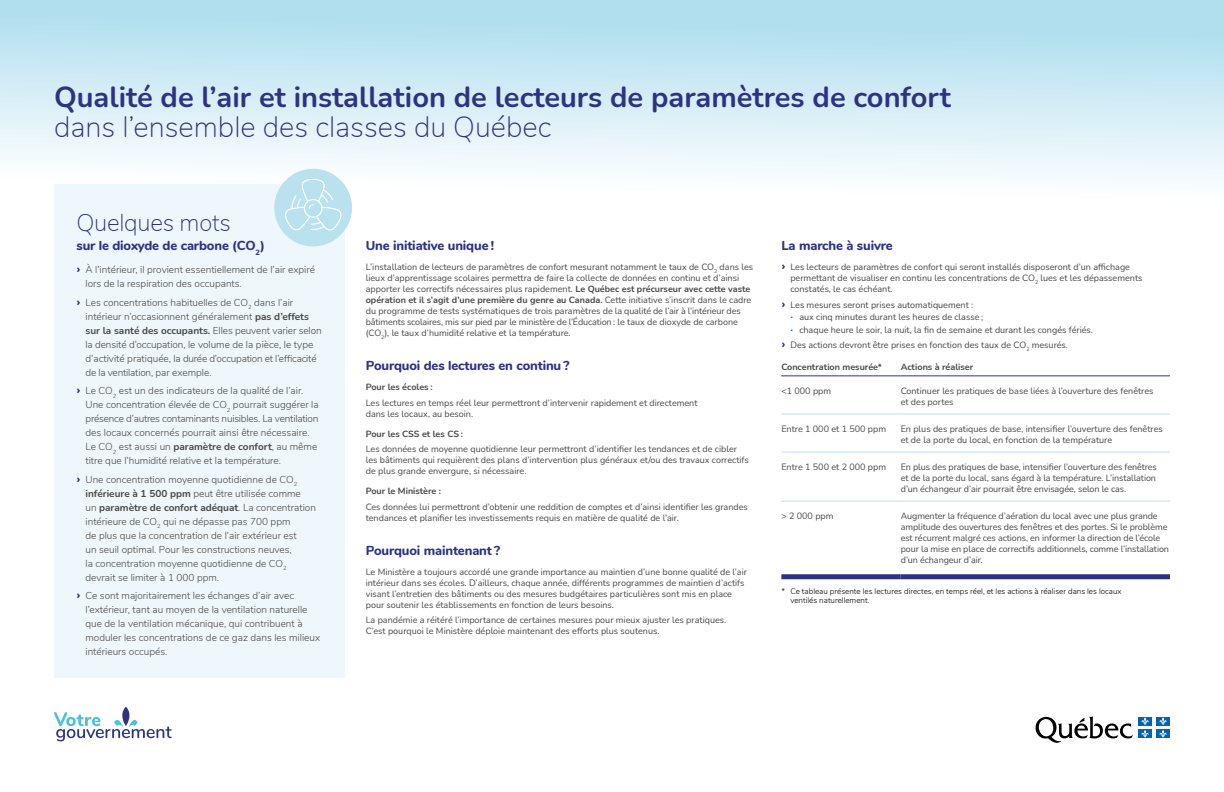
<style>
.page{position:relative;width:1224px;height:792px;background:#fff}
.page>*{position:absolute;margin:0;border:0;box-sizing:border-box;transform-origin:0 0}
.t1{font:700 29px "Nunito";color:#2e3283}
.t2{font:200 29px "Nunito";color:#2e3283}
.t3{font:200 24px "Nunito";letter-spacing:-.01em;color:#2e3283}
.t4{font:800 13px "Nunito";letter-spacing:-.01em;color:#2e3283}
.t5{font:300 10px/14px "Nunito";color:#474746}
.t6{font:9px/11px "Nunito";color:#474746}
.t7{font:700 9px "Nunito";color:#474746}
.t8{font:300 8px/9.5px "Nunito";color:#000001}
.s1{font-weight:700;font-size:12px;color:#2e3283}
.s2{font-weight:700}
.s3{font-weight:700;font-size:10.5px;color:#005e9e}
</style>
<div class="page">
<div style="left:0;top:0;width:1224px;height:198px;background:linear-gradient(to bottom,#a9dbec,#fff)"></div>
<hr style="left:781px;top:414px;width:120px;height:1px;background:#b9e1ee">
<hr style="left:901px;top:414px;width:269px;height:1px;background:#b9e1ee">
<hr style="left:781px;top:452px;width:120px;height:1px;background:#b9e1ee">
<hr style="left:901px;top:452px;width:269px;height:1px;background:#b9e1ee">
<div style="left:781px;top:574px;width:120px;height:5px;background:#2e3283"></div>
<div style="left:901px;top:574px;width:269px;height:5px;background:#2e3283"></div>
<hr style="left:781px;top:501px;width:120px;height:1px;background:#b9e1ee">
<hr style="left:901px;top:501px;width:269px;height:1px;background:#b9e1ee">
<hr style="left:781px;top:375px;width:120px;height:1px;background:#2e3283">
<hr style="left:901px;top:375px;width:269px;height:1px;background:#2e3283">
<div style="left:54px;top:184px;width:290px;height:494px;background:#eef7fb"></div>
<div style="left:274px;top:169px;width:78px;height:77px;background:#b9e1ee;border-radius:50%"></div>
<svg style="left:283px;top:179px;width:61px;height:52px"></svg>
<img style="left:55px;top:707px;width:117px;height:34px">
<img style="left:1035px;top:716px;width:135px;height:27px">
<h1 class="t1" style="left:54px;top:77px;width:898px">Qualité de l’air et installation de lecteurs de paramètres de confort</h1>
<h1 class="t2" style="left:54px;top:106px;width:499px">dans l’ensemble des classes du Québec</h1>
<h2 class="t3" style="left:76px;top:205px;width:156px">Quelques mots</h2>
<h3 class="t4" style="left:76px;top:236px;width:190px">sur le dioxyde de carbone (CO<sub>2</sub>)</h3>
<p class="t5" style="left:86px;top:262px;width:231px;text-indent:-9px"><span class="s1">›</span> À l’intérieur, il provient essentiellement de l’air expiré lors de la respiration des occupants.</p>
<p class="t5" style="left:86px;top:295px;width:238px;text-indent:-9px"><span class="s1">›</span> Les concentrations habituelles de CO<sub>2</sub> dans l’air intérieur n’occasionnent généralement <span class="s2">pas d’effets sur la santé des occupants.</span> Elles peuvent varier selon la densité d’occupation, le volume de la pièce, le type d’activité pratiquée, la durée d’occupation et l’efficacité de la ventilation, par exemple.</p>
<p class="t5" style="left:85px;top:383px;width:235px;text-indent:-9px"><span class="s1">›</span> Le CO<sub>2</sub> est un des indicateurs de la qualité de l’air.<br>Une concentration élevée de CO<sub>2</sub> pourrait suggérer la présence d’autres contaminants nuisibles. La ventilation des locaux concernés pourrait ainsi être nécessaire.<br>Le CO<sub>2</sub> est aussi un <span class="s2">paramètre de confort</span>, au même titre que l’humidité relative et la température.</p>
<p class="t5" style="left:85px;top:472px;width:232px;text-indent:-9px"><span class="s1">›</span> Une concentration moyenne quotidienne de CO<sub>2 </sub><span class="s2">inférieure à 1 500 ppm</span> peut être utilisée comme<br>un <span class="s2">paramètre de confort adéquat</span>. La concentration intérieure de CO<sub>2</sub> qui ne dépasse pas 700 ppm<br>de plus que la concentration de l’air extérieur est<br>un seuil optimal. Pour les constructions neuves,<br>la concentration moyenne quotidienne de CO<sub>2 </sub>devrait se limiter à 1 000 ppm.</p>
<p class="t5" style="left:86px;top:588px;width:236px;text-indent:-9px"><span class="s1">›</span> Ce sont majoritairement les échanges d’air avec l’extérieur, tant au moyen de la ventilation naturelle que de la ventilation mécanique, qui contribuent à moduler les concentrations de ce gaz dans les milieux intérieurs occupés.</p>
<h3 class="t4" style="left:366px;top:236px;width:130px">Une initiative unique !</h3>
<p class="t6" style="left:366px;top:261px;width:389px">L’installation de lecteurs de paramètres de confort mesurant notamment le taux de CO<sub>2</sub> dans les lieux d’apprentissage scolaires permettra de faire la collecte de données en continu et d’ainsi apporter les correctifs nécessaires plus rapidement. <span class="s2">Le Québec est précurseur avec cette vaste opération et il s’agit d’une première du genre au Canada.</span> Cette initiative s’inscrit dans le cadre du programme de tests systématiques de trois paramètres de la qualité de l’air à l’intérieur des bâtiments scolaires, mis sur pied par le ministère de l’Éducation : le taux de dioxyde de carbone (CO<sub>2</sub>), le taux d’humidité relative et la température.</p>
<h3 class="t4" style="left:366px;top:356px;width:205px">Pourquoi des lectures en continu ?</h3>
<p class="t7" style="left:366px;top:381px;width:68px">Pour les écoles :</p>
<p class="t6" style="left:366px;top:397px;width:333px">Les lectures en temps réel leur permettront d’intervenir rapidement et directement dans les locaux, au besoin.</p>
<p class="t7" style="left:366px;top:427px;width:99px">Pour les CSS et les CS :</p>
<p class="t6" style="left:366px;top:443px;width:385px">Les données de moyenne quotidienne leur permettront d’identifier les tendances et de cibler les bâtiments qui requièrent des plans d’intervention plus généraux et/ou des travaux correctifs de plus grande envergure, si nécessaire.</p>
<p class="t7" style="left:366px;top:485px;width:77px">Pour le Ministère :</p>
<p class="t6" style="left:366px;top:501px;width:384px">Ces données lui permettront d’obtenir une reddition de comptes et d’ainsi identifier les grandes tendances et planifier les investissements requis en matière de qualité de l’air.</p>
<h3 class="t4" style="left:366px;top:541px;width:136px">Pourquoi maintenant ?</h3>
<p class="t6" style="left:366px;top:566px;width:383px">Le Ministère a toujours accordé une grande importance au maintien d’une bonne qualité de l’air intérieur dans ses écoles. D’ailleurs, chaque année, différents programmes de maintien d’actifs visant l’entretien des bâtiments ou des mesures budgétaires particulières sont mis en place pour soutenir les établissements en fonction de leurs besoins.</p>
<p class="t6" style="left:366px;top:614px;width:362px">La pandémie a réitéré l’importance de certaines mesures pour mieux ajuster les pratiques.<br>C’est pourquoi le Ministère déploie maintenant des efforts plus soutenus.</p>
<h3 class="t4" style="left:781px;top:236px;width:113px">La marche à suivre</h3>
<p class="t6" style="left:790px;top:261px;width:354px;text-indent:-9px"><span class="s1">›</span> Les lecteurs de paramètres de confort qui seront installés disposeront d’un affichage permettant de visualiser en continu les concentrations de CO<sub>2</sub> lues et les dépassements constatés, le cas échéant.</p>
<p class="t6" style="left:790px;top:298px;width:304px;line-height:12.6px;text-indent:-9px"><span class="s1">›</span> Les mesures seront prises automatiquement :<br><span class="s3">·</span> aux cinq minutes durant les heures de classe ;<br><span class="s3">·</span> chaque heure le soir, la nuit, la fin de semaine et durant les congés fériés.</p>
<p class="t6" style="left:781px;top:339px;width:288px"><span class="s1">›</span> Des actions devront être prises en fonction des taux de CO<sub>2</sub> mesurés.</p>
<p class="t7" style="left:781px;top:361px;width:102px">Concentration mesurée*</p>
<p class="t7" style="left:901px;top:361px;width:74px">Actions à réaliser</p>
<p class="t6" style="left:781px;top:385px;width:51px">&lt;1 000 ppm</p>
<p class="t6" style="left:901px;top:385px;width:254px">Continuer les pratiques de base liées à l’ouverture des fenêtres et des portes</p>
<p class="t6" style="left:781px;top:423px;width:106px">Entre 1 000 et 1 500 ppm</p>
<p class="t6" style="left:901px;top:423px;width:264px">En plus des pratiques de base, intensifier l’ouverture des fenêtres et de la porte du local, en fonction de la température</p>
<p class="t6" style="left:781px;top:461px;width:106px">Entre 1 500 et 2 000 ppm</p>
<p class="t6" style="left:901px;top:461px;width:258px;text-align:justify">En plus des pratiques de base, intensifier l’ouverture des fenêtres et de la porte du local, sans égard à la température. L’installation d’un échangeur d’air pourrait être envisagée, selon le cas.</p>
<p class="t6" style="left:781px;top:510px;width:54px">&gt; 2 000 ppm</p>
<p class="t6" style="left:901px;top:510px;width:270px">Augmenter la fréquence d’aération du local avec une plus grande amplitude des ouvertures des fenêtres et des portes. Si le problème est récurrent malgré ces actions, en informer la direction de l’école pour la mise en place de correctifs additionnels, comme l’installation d’un échangeur d’air.</p>
<p class="t8" style="left:790px;top:586px;width:333px;text-indent:-9px">* Ce tableau présente les lectures directes, en temps réel, et les actions à réaliser dans les locaux ventilés naturellement.</p>
</div>
